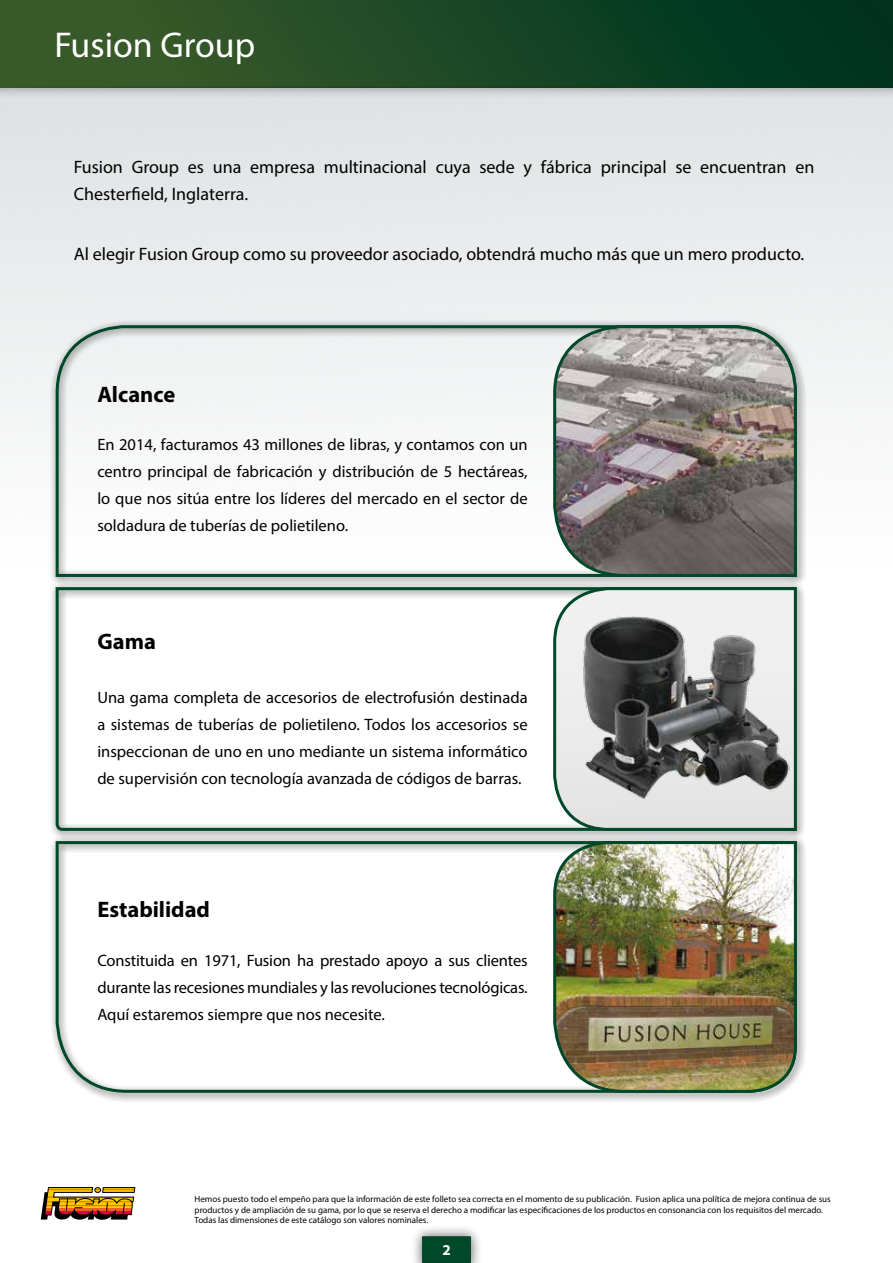
<style>
.page{position:relative;width:893px;height:1263px;background:#fff}
.page>*{position:absolute;margin:0;border:0;box-sizing:border-box;transform-origin:0 0}
.t1{font:36px "Myriad Pro";color:#fff}
.t2{font:700 22.5px "Myriad Pro";color:#000}
.t3{font:18px/27px "Myriad Pro";color:#000}
.t4{font:16.5px/27px "Myriad Pro";color:#000;text-align:justify}
.t5{font:700 15px "Myriad Pro";color:#fff}
.t6{font:9px/10.8px "Myriad Pro";color:#000}
</style>
<div class="page">
<svg style="left:41px;top:1187px;width:94px;height:33px"></svg>
<div style="left:0;top:0;width:893px;height:99px;background:#000;opacity:.35"></div>
<svg style="left:0;top:0;width:893px;height:88px;background:#1d4825"></svg>
<div style="left:410px;top:1225px;width:72px;height:38px;background:#000;opacity:.35"></div>
<div style="left:423px;top:1237px;width:47px;height:25px;background:#00482a"></div>
<div style="left:422px;top:1236px;width:49px;height:26px;border:2px solid #00482a"></div>
<div style="left:49px;top:835px;width:758px;height:268px;background:#000;opacity:.75"></div>
<svg style="left:54px;top:841px;width:498px;height:253px"></svg>
<div style="left:50px;top:581px;width:757px;height:260px;background:#000;opacity:.75"></div>
<svg style="left:54px;top:587px;width:498px;height:245px"></svg>
<div style="left:50px;top:319px;width:757px;height:268px;background:#000;opacity:.75"></div>
<svg style="left:54px;top:324px;width:498px;height:254px"></svg>
<img style="left:552px;top:324px;width:246px;height:254px">
<svg style="left:552px;top:586px;width:246px;height:246px"></svg>
<img style="left:552px;top:839px;width:246px;height:255px">
<h1 class="t1" style="left:54px;top:23px;width:202px">Fusion Group</h1>
<p class="t3" style="left:74px;top:153px;width:742px">Fusion Group es una empresa multinacional cuya sede y fábrica principal se encuentran en<br>Chesterfield, Inglaterra.</p>
<p class="t3" style="left:74px;top:240px;width:732px">Al elegir Fusion Group como su proveedor asociado, obtendrá mucho más que un mero producto.</p>
<h2 class="t2" style="left:97px;top:379px;width:79px">Alcance</h2>
<p class="t4" style="left:97px;top:431px;width:432px">En 2014, facturamos 43 millones de libras, y contamos con un centro principal de fabricación y distribución de 5 hectáreas, lo que nos sitúa entre los líderes del mercado en el sector de soldadura de tuberías de polietileno.</p>
<h2 class="t2" style="left:97px;top:627px;width:60px">Gama</h2>
<p class="t4" style="left:97px;top:684px;width:432px">Una gama completa de accesorios de electrofusión destinada a sistemas de tuberías de polietileno. Todos los accesorios se inspeccionan de uno en uno mediante un sistema informático de supervisión con tecnología avanzada de códigos de barras.</p>
<h2 class="t2" style="left:97px;top:895px;width:114px">Estabilidad</h2>
<p class="t4" style="left:97px;top:947px;width:432px">Constituida en 1971, Fusion ha prestado apoyo a sus clientes durante las recesiones mundiales y las revoluciones tecnológicas.<br>Aquí estaremos siempre que nos necesite.</p>
<p class="t6" style="left:195px;top:1193px;width:638px">Hemos puesto todo el empeño para que la información de este folleto sea correcta en el momento de su publicación. Fusion aplica una política de mejora continua de sus productos y de ampliación de su gama, por lo que se reserva el derecho a modificar las especificaciones de los productos en consonancia con los requisitos del mercado.<br>Todas las dimensiones de este catálogo son valores nominales.</p>
<p class="t5" style="left:442px;top:1240px;width:10px">2</p>
</div>
